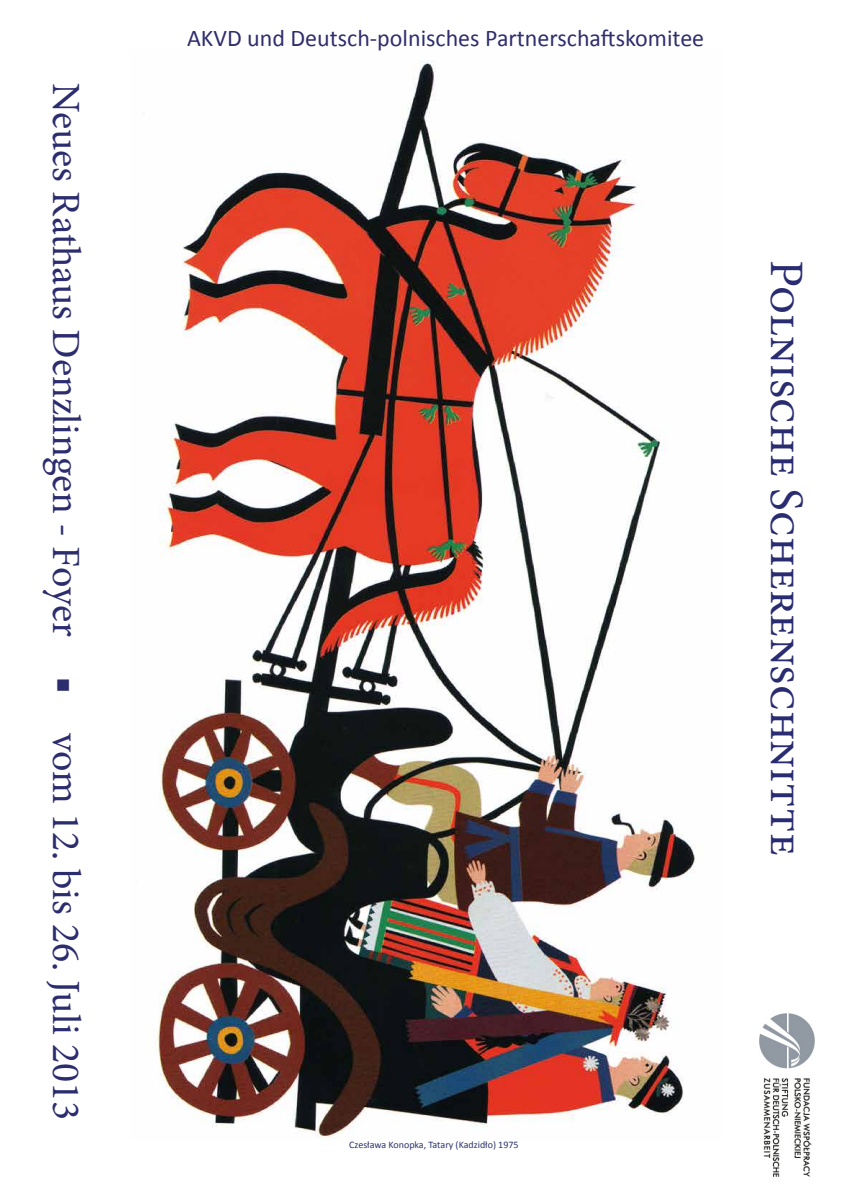
<style>
.page{position:relative;width:842px;height:1191px;background:#fff}
.page>*{position:absolute;margin:0;border:0;box-sizing:border-box;transform-origin:0 0}
.t1{font:48px "Minion Pro";color:#292c71}
.t2{font:40px "Minion Pro";color:#2c2d6e}
.t3{font:24px "Calibri";color:#2f2d6d}
.t4{font:10px "Calibri";color:#2c346c}
</style>
<div class="page">
<img style="left:156px;top:61px;width:539px;height:1078px">
<img style="left:760px;top:1013px;width:55px;height:163px">
<p class="t2" style="left:93px;top:83px;width:1038px;rotate:90deg">Neues Rathaus Denzlingen - Foyer ■ vom 12. bis 26. Juli 2013</p>
<p class="t3" style="left:187px;top:23px;width:519px">AKVD und Deutsch-polnisches Partnerschaftskomitee</p>
<p class="t1" style="left:818px;top:260px;width:597px;rotate:90deg">Polnische Scherenschnitte</p>
<p class="t4" style="left:349px;top:1138px;width:171px">Czesława Konopka, Tatary (Kadzidło) 1975</p>
</div>
